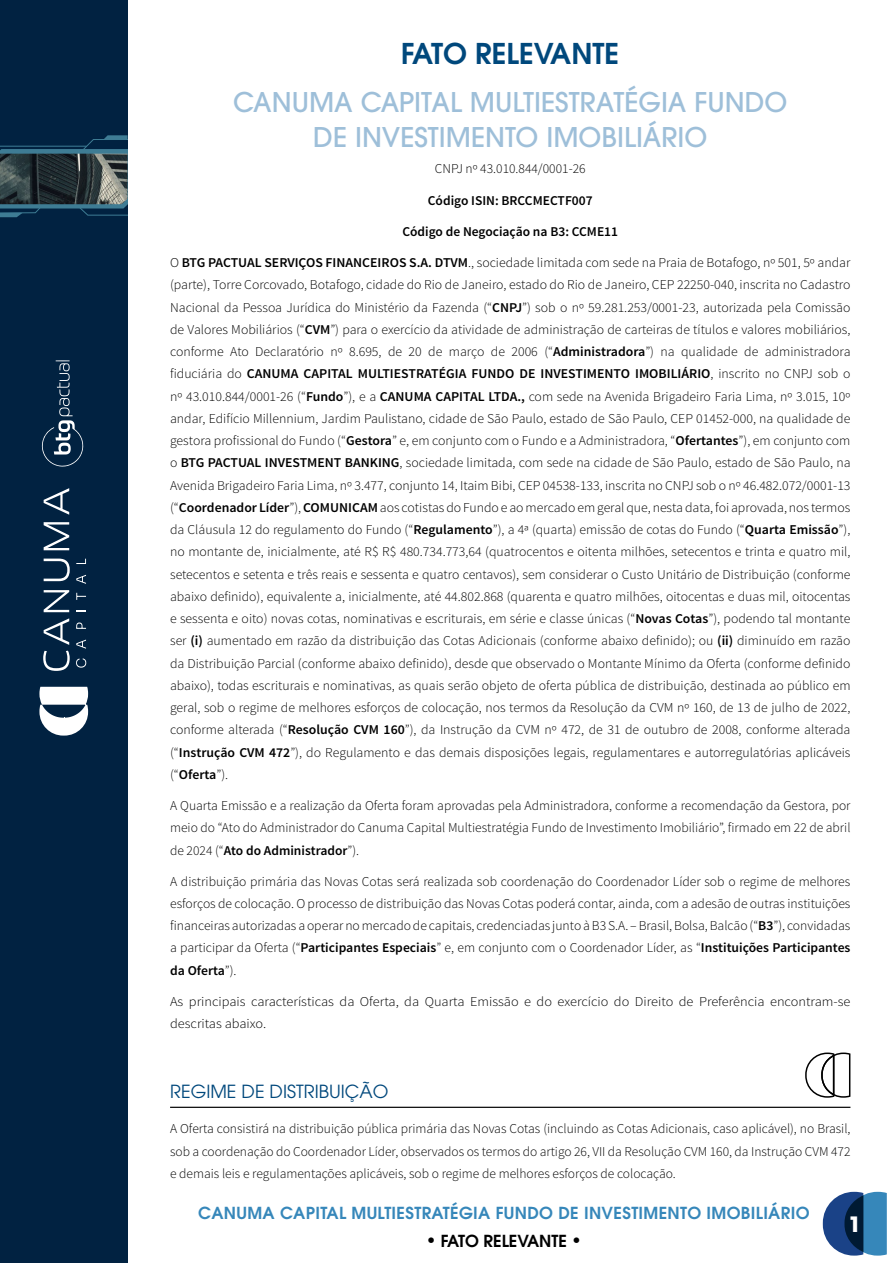
<style>
.page{position:relative;width:893px;height:1263px;background:#fff}
.page>*{position:absolute;margin:0;border:0;box-sizing:border-box;transform-origin:0 0}
.t1{font:600 28.5px "ITC Avant Garde Pro";color:#00487c}
.t2{font:500 27px/35.1px "ITC Avant Garde Pro";color:#9ebfd9;text-align:center}
.t3{font:700 21px "ITC Avant Garde Pro";color:#fff}
.t4{font:18px "ITC Avant Garde Pro";color:#00487c}
.t5{font:600 16.5px "ITC Avant Garde Pro";letter-spacing:.02em;color:#3687ba}
.t6{font:600 16.5px "ITC Avant Garde Pro";color:#000}
.t7{font:300 13.5px/22.2px "Source Sans Pro";color:#000;text-align:justify}
.t8{font:300 13.5px/22.2px "Source Sans Pro";color:#000;scale:1.06 1}
.t9{font:600 13.5px "Source Sans Pro";color:#000}
.s1{font-weight:600}
.s2{font-size:18px}
</style>
<div class="page">
<svg style="left:823px;top:1192px;width:64px;height:63px;background:#376695"></svg>
<div style="left:0;top:0;width:128px;height:1263px;background:#012241"></div>
<svg style="left:41px;top:360px;width:43px;height:107px"></svg>
<svg style="left:43px;top:651px;width:27px;height:20px"></svg>
<svg style="left:44px;top:618px;width:25px;height:27px"></svg>
<svg style="left:44px;top:590px;width:25px;height:22px"></svg>
<svg style="left:44px;top:559px;width:26px;height:22px"></svg>
<svg style="left:44px;top:522px;width:25px;height:28px"></svg>
<svg style="left:44px;top:488px;width:25px;height:27px"></svg>
<svg style="left:76px;top:658px;width:10px;height:10px"></svg>
<svg style="left:76px;top:640px;width:10px;height:9px"></svg>
<svg style="left:76px;top:622px;width:10px;height:7px"></svg>
<svg style="left:76px;top:593px;width:10px;height:7px"></svg>
<svg style="left:76px;top:575px;width:10px;height:9px"></svg>
<svg style="left:76px;top:559px;width:10px;height:5px"></svg>
<svg style="left:39px;top:687px;width:49px;height:48px"></svg>
<svg style="left:0;top:135px;width:128px;height:82px"></svg>
<hr style="left:170px;top:1107px;width:680px;height:1px;background:#000">
<svg style="left:805px;top:1052px;width:46px;height:46px"></svg>
<h1 class="t1" style="left:401px;top:35px;width:219px">FATO RELEVANTE</h1>
<h2 class="t2" style="left:233px;top:84px;width:556px">CANUMA CAPITAL MULTIESTRATÉGIA FUNDO<br>DE INVESTIMENTO IMOBILIÁRIO</h2>
<p class="t7" style="left:435px;top:158px;width:152px">CNPJ nº 43.010.844/0001-26</p>
<p class="t9" style="left:428px;top:192px;width:166px">Código ISIN: BRCCMECTF007</p>
<p class="t9" style="left:402px;top:223px;width:217px">Código de Negociação na B3: CCME11</p>
<p class="t7" style="left:170px;top:252px;width:682px">O <span class="s1">BTG PACTUAL SERVIÇOS FINANCEIROS S.A. DTVM</span>., sociedade limitada com sede na Praia de Botafogo, nº 501, 5º andar (parte), Torre Corcovado, Botafogo, cidade do Rio de Janeiro, estado do Rio de Janeiro, CEP 22250-040, inscrita no Cadastro Nacional da Pessoa Jurídica do Ministério da Fazenda (“<span class="s1">CNPJ</span>”) sob o nº 59.281.253/0001-23, autorizada pela Comissão de Valores Mobiliários (“<span class="s1">CVM</span>”) para o exercício da atividade de administração de carteiras de títulos e valores mobiliários, conforme Ato Declaratório nº 8.695, de 20 de março de 2006 (“<span class="s1">Administradora</span>”) na qualidade de administradora fiduciária do <span class="s1">CANUMA CAPITAL MULTIESTRATÉGIA FUNDO DE INVESTIMENTO IMOBILIÁRIO</span>, inscrito no CNPJ sob o nº 43.010.844/0001-26 (“<span class="s1">Fundo</span>”), e a <span class="s1">CANUMA CAPITAL LTDA.,</span> com sede na Avenida Brigadeiro Faria Lima, nº 3.015, 10º andar, Edifício Millennium, Jardim Paulistano, cidade de São Paulo, estado de São Paulo, CEP 01452-000, na qualidade de gestora profissional do Fundo (“<span class="s1">Gestora</span>” e, em conjunto com o Fundo e a Administradora, “<span class="s1">Ofertantes</span>”), em conjunto com o <span class="s1">BTG PACTUAL INVESTMENT BANKING</span>, sociedade limitada, com sede na cidade de São Paulo, estado de São Paulo, na Avenida Brigadeiro Faria Lima, nº 3.477, conjunto 14, Itaim Bibi, CEP 04538-133, inscrita no CNPJ sob o nº 46.482.072/0001-13 (“<span class="s1">Coordenador Líder</span>”), <span class="s1">COMUNICAM</span> aos cotistas do Fundo e ao mercado em geral que, nesta data, foi aprovada, nos termos da Cláusula 12 do regulamento do Fundo (“<span class="s1">Regulamento</span>”), a 4ª (quarta) emissão de cotas do Fundo (“<span class="s1">Quarta Emissão</span>”), no montante de, inicialmente, até R$ R$ 480.734.773,64 (quatrocentos e oitenta milhões, setecentos e trinta e quatro mil, setecentos e setenta e três reais e sessenta e quatro centavos), sem considerar o Custo Unitário de Distribuição (conforme abaixo definido), equivalente a, inicialmente, até 44.802.868 (quarenta e quatro milhões, oitocentas e duas mil, oitocentas e sessenta e oito) novas cotas, nominativas e escriturais, em série e classe únicas (“<span class="s1">Novas Cotas</span>”), podendo tal montante ser <span class="s1">(i)</span> aumentado em razão da distribuição das Cotas Adicionais (conforme abaixo definido); ou <span class="s1">(ii)</span> diminuído em razão da Distribuição Parcial (conforme abaixo definido), desde que observado o Montante Mínimo da Oferta (conforme definido abaixo), todas escriturais e nominativas, as quais serão objeto de oferta pública de distribuição, destinada ao público em geral, sob o regime de melhores esforços de colocação, nos termos da Resolução da CVM nº 160, de 13 de julho de 2022, conforme alterada (“<span class="s1">Resolução CVM 160</span>”), da Instrução da CVM nº 472, de 31 de outubro de 2008, conforme alterada (“<span class="s1">Instrução CVM 472</span>”), do Regulamento e das demais disposições legais, regulamentares e autorregulatórias aplicáveis (“<span class="s1">Oferta</span>”).</p>
<p class="t7" style="left:170px;top:794px;width:682px">A Quarta Emissão e a realização da Oferta foram aprovadas pela Administradora, conforme a recomendação da Gestora, por meio do “Ato do Administrador do Canuma Capital Multiestratégia Fundo de Investimento Imobiliário”, firmado em 22 de abril de 2024 (“<span class="s1">Ato do Administrador</span>”).</p>
<p class="t7" style="left:170px;top:870px;width:682px">A distribuição primária das Novas Cotas será realizada sob coordenação do Coordenador Líder sob o regime de melhores esforços de colocação. O processo de distribuição das Novas Cotas poderá contar, ainda, com a adesão de outras instituições financeiras autorizadas a operar no mercado de capitais, credenciadas junto à B3 S.A. – Brasil, Bolsa, Balcão (“<span class="s1">B3</span>”), convidadas a participar da Oferta (“<span class="s1">Participantes Especiais</span>” e, em conjunto com o Coordenador Líder, as “<span class="s1">Instituições Participantes da Oferta</span>”).</p>
<p class="t8" style="left:170px;top:990px;width:643px">As principais características da Oferta, da Quarta Emissão e do exercício do Direito de Preferência encontram-se descritas abaixo.</p>
<h3 class="t4" style="left:170px;top:1080px;width:220px">REGIME DE DISTRIBUIÇÃO</h3>
<p class="t7" style="left:170px;top:1118px;width:682px">A Oferta consistirá na distribuição pública primária das Novas Cotas (incluindo as Cotas Adicionais, caso aplicável), no Brasil, sob a coordenação do Coordenador Líder, observados os termos do artigo 26, VII da Resolução CVM 160, da Instrução CVM 472 e demais leis e regulamentações aplicáveis, sob o regime de melhores esforços de colocação.</p>
<p class="t5" style="left:198px;top:1202px;width:613px">CANUMA CAPITAL MULTIESTRATÉGIA FUNDO DE INVESTIMENTO IMOBILIÁRIO</p>
<p class="t6" style="left:426px;top:1230px;width:158px"><span class="s2">•</span> FATO RELEVANTE <span class="s2">•</span></p>
<h3 class="t3" style="left:848px;top:1210px;width:14px">1</h3>
</div>
